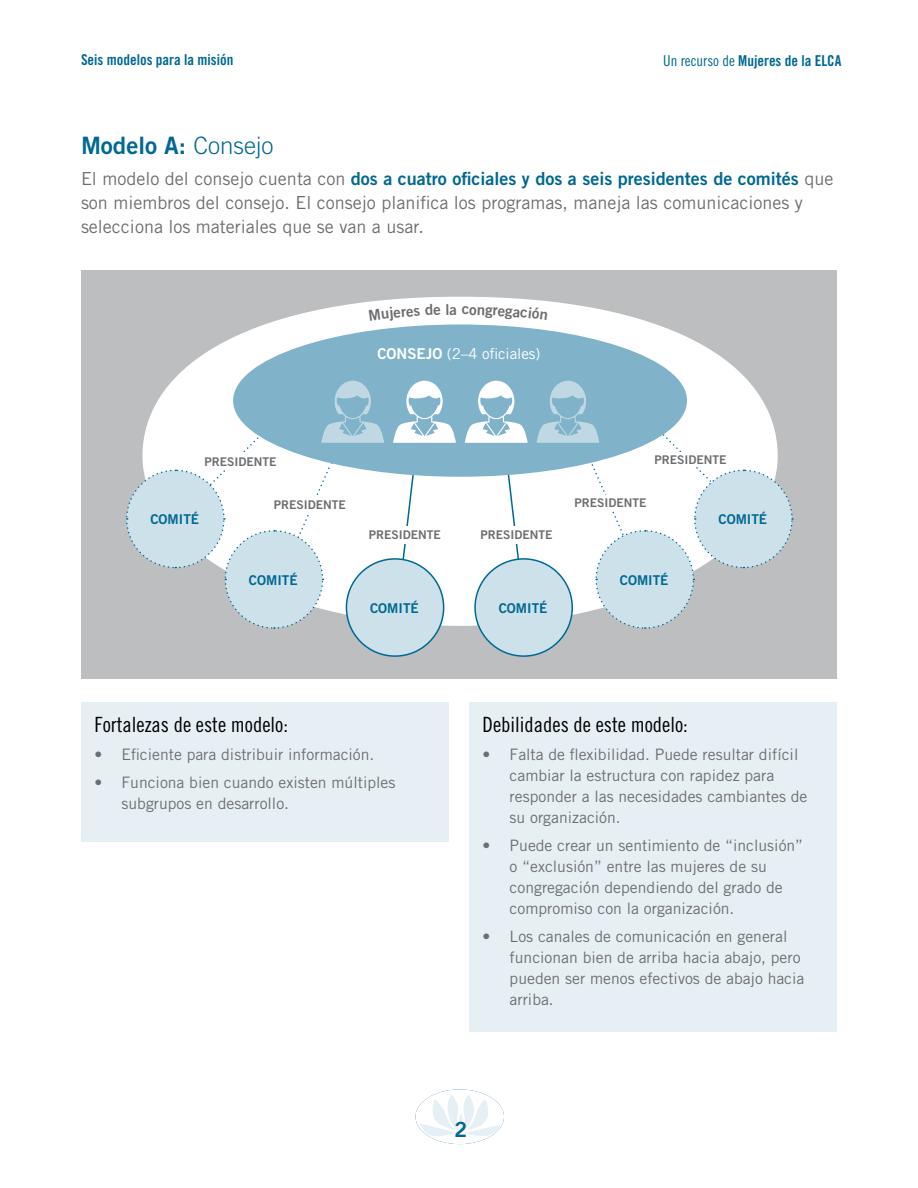
<style>
.page{position:relative;width:918px;height:1188px;background:#fff}
.page>*{position:absolute;margin:0;border:0;box-sizing:border-box;transform-origin:0 0}
.t1{font:24px "Trade Gothic Bold Two";color:#006892}
.t2{font:21px "Trade Gothic Cond Eighteen";color:#000}
.t3{font:21px "Trade Gothic Bold Two";color:#006892}
.t4{font:18px/24px "Trade Gothic";color:#6d6e71}
.t5{font:18px "Trade Gothic Bold Two";color:#006892}
.t6{font:15.75px/21px "Trade Gothic";color:#6d6e71}
.t7{font:15px "Trade Gothic Bold Cond Twenty";color:#006892}
.t8{font:15px "Trade Gothic";color:#fff}
.t9{font:15px "Trade Gothic Bold Two";color:#6d6e71}
.t10{font:13.5px "Trade Gothic Bold Two";color:#006892}
.t11{font:12px "Trade Gothic Bold Two";color:#6d6e71}
.s1{font-family:"Trade Gothic Cond Eighteen"}
.s2{font-family:"Trade Gothic";font-weight:300}
.s3{font-family:"Trade Gothic";color:#6d6e71}
.s4{font-family:"Trade Gothic Bold Two"}
</style>
<div class="page">
<svg style="left:416px;top:1089px;width:88px;height:55px"></svg>
<div style="left:81px;top:702px;width:368px;height:140px;background:#e6f0f4"></div>
<div style="left:469px;top:702px;width:368px;height:330px;background:#e6f0f4"></div>
<div style="left:81px;top:270px;width:756px;height:408px;background:#bcbec0"></div>
<div style="left:142px;top:297px;width:636px;height:329px;background:#fff;border-radius:50%"></div>
<svg style="left:400px;top:474px;width:15px;height:89px"></svg>
<svg style="left:506px;top:474px;width:14px;height:88px"></svg>
<div style="left:475px;top:559px;width:97px;height:97px;background:#cce1e9;border-radius:50%"></div>
<div style="left:474px;top:558px;width:99px;height:99px;border:2px solid #006892;border-radius:50%"></div>
<div style="left:346px;top:559px;width:98px;height:97px;background:#cce1e9;border-radius:50%"></div>
<div style="left:346px;top:558px;width:98px;height:99px;border:2px solid #006892;border-radius:50%"></div>
<div style="left:473px;top:526px;width:87px;height:17px;background:#fff"></div>
<div style="left:362px;top:526px;width:86px;height:17px;background:#fff"></div>
<div style="left:233px;top:324px;width:454px;height:153px;background:#80b3c9;border-radius:50%"></div>
<svg style="left:465px;top:381px;width:63px;height:62px"></svg>
<svg style="left:537px;top:381px;width:257px;height:249px"></svg>
<svg style="left:393px;top:381px;width:63px;height:62px"></svg>
<svg style="left:126px;top:381px;width:258px;height:249px"></svg>
<p class="t7" style="left:81px;top:51px;width:154px">Seis modelos para la misión</p>
<p class="t7" style="left:663px;top:51px;width:180px"><span class="s1">Un recurso de</span> Mujeres de la ELCA</p>
<h1 class="t1" style="left:81px;top:131px;width:194px">Modelo A: <span class="s2">Consejo</span></h1>
<p class="t5" style="left:81px;top:168px;width:754px"><span class="s3">El modelo del consejo cuenta con</span> dos a cuatro oficiales y dos a seis presidentes de comités <span class="s3">que</span></p>
<p class="t4" style="left:81px;top:191px;width:723px">son miembros del consejo. El consejo planifica los programas, maneja las comunicaciones y selecciona los materiales que se van a usar.</p>
<p class="t9" style="left:462px;top:300px;width:9px">c</p>
<p class="t8" style="left:377px;top:345px;width:165px"><span class="s4">CONSEJO</span> (2–4 oficiales)</p>
<p class="t11" style="left:205px;top:454px;width:73px">PRESIDENTE</p>
<p class="t11" style="left:274px;top:497px;width:73px">PRESIDENTE</p>
<p class="t11" style="left:654px;top:453px;width:73px">PRESIDENTE</p>
<p class="t11" style="left:574px;top:496px;width:73px">PRESIDENTE</p>
<p class="t10" style="left:150px;top:511px;width:50px">COMITÉ</p>
<p class="t10" style="left:718px;top:511px;width:50px">COMITÉ</p>
<p class="t11" style="left:369px;top:528px;width:74px">PRESIDENTE</p>
<p class="t11" style="left:481px;top:528px;width:73px">PRESIDENTE</p>
<p class="t10" style="left:249px;top:572px;width:50px">COMITÉ</p>
<p class="t10" style="left:620px;top:572px;width:50px">COMITÉ</p>
<p class="t10" style="left:370px;top:600px;width:50px">COMITÉ</p>
<p class="t10" style="left:499px;top:600px;width:50px">COMITÉ</p>
<h2 class="t2" style="left:94px;top:712px;width:195px">Fortalezas de este modelo:</h2>
<p class="t6" style="left:94px;top:744px;width:281px">• Eficiente para distribuir información.</p>
<p class="t6" style="left:121px;top:772px;width:275px;text-indent:-27px">• Funciona bien cuando existen múltiples subgrupos en desarrollo.</p>
<h2 class="t2" style="left:483px;top:712px;width:207px">Debilidades de este modelo:</h2>
<p class="t6" style="left:510px;top:744px;width:299px;text-indent:-27px">• Falta de flexibilidad. Puede resultar difícil cambiar la estructura con rapidez para responder a las necesidades cambiantes de su organización.</p>
<p class="t6" style="left:510px;top:835px;width:295px;text-indent:-27px">• Puede crear un sentimiento de “inclusión” o “exclusión” entre las mujeres de su congregación dependiendo del grado de compromiso con la organización.</p>
<p class="t6" style="left:510px;top:925px;width:296px;text-indent:-27px">• Los canales de comunicación en general funcionan bien de arriba hacia abajo, pero pueden ser menos efectivos de abajo hacia arriba.</p>
<h2 class="t3" style="left:455px;top:1116px;width:14px">2</h2>
</div>
